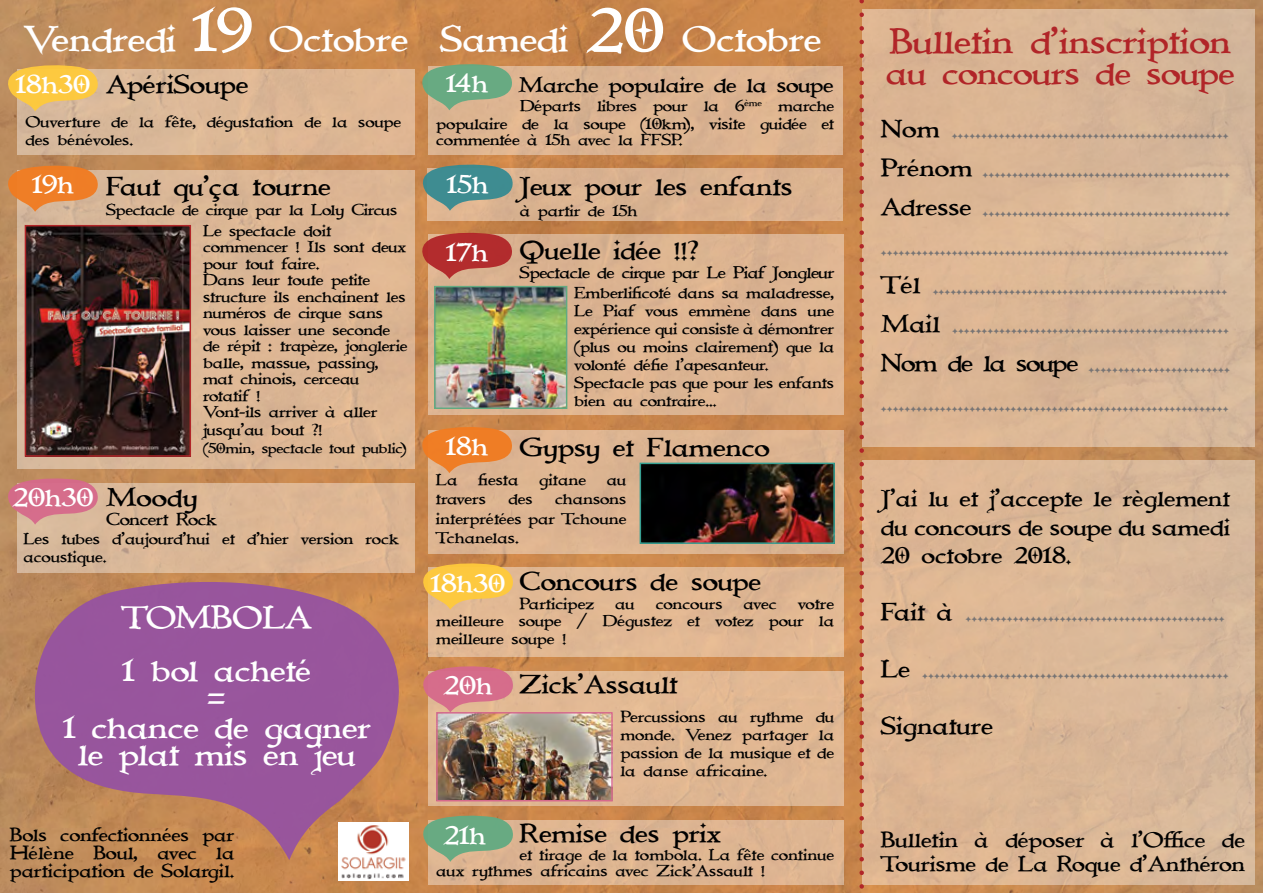
<style>
.page{position:relative;width:1263px;height:893px;background:#fff}
.page>*{position:absolute;margin:0;border:0;box-sizing:border-box;transform-origin:0 0}
.t1{font:37.5px "Immortal";color:#fff}
.t2{font:36px "Immortal";color:#b12528}
.t3{font:34.5px "Immortal";letter-spacing:-.01em;color:#b12528}
.t4{font:33px/27px "Immortal";color:#fff}
.t5{font:27px "Immortal";color:#000}
.t6{font:27px "Immortal";color:#fff}
.t7{font:25.5px/39px "Immortal";color:#777474;text-align:justify}
.t8{font:25.5px "Immortal";color:#000}
.t9{font:24px/28.5px "Immortal";color:#000;text-align:justify}
.t10{font:22.5px/24px "Immortal";color:#000}
.t11{font:22.2px "Immortal";letter-spacing:-.015em;color:#000}
.t12{font:19.5px/18px "Immortal";color:#000;text-align:justify}
.t13{font:18px "Immortal";letter-spacing:-.02em;color:#000}
.t14{font:17.25px "Immortal";letter-spacing:-.03em;color:#000}
.t15{font:16.5px/16.5px "Immortal";letter-spacing:-.01em;color:#000}
.t16{font:15px "Immortal";letter-spacing:-.01em;color:#000}
.s1{font-size:64.5px}
.s2{color:#fff}
.s3{color:#000}
</style>
<div class="page">
<img style="left:0;top:0;width:1263px;height:893px">
<div style="left:17px;top:69px;width:398px;height:86px;background:#dcb796"></div>
<div style="left:428px;top:234px;width:415px;height:181px;background:#dcb491"></div>
<div style="left:428px;top:430px;width:415px;height:123px;background:#ddb491"></div>
<div style="left:428px;top:567px;width:415px;height:90px;background:#e1b893"></div>
<svg style="left:32px;top:577px;width:380px;height:283px;background:#a66684"></svg>
<div style="left:428px;top:671px;width:415px;height:135px;background:#e0b792"></div>
<div style="left:428px;top:67px;width:415px;height:88px;background:#dcb491"></div>
<div style="left:428px;top:820px;width:415px;height:64px;background:#ddb491"></div>
<div style="left:17px;top:171px;width:398px;height:298px;background:#dcb794"></div>
<div style="left:17px;top:483px;width:398px;height:90px;background:#dbb795"></div>
<img style="left:643px;top:466px;width:189px;height:75px">
<div style="left:640px;top:463px;width:195px;height:81px;border:2px solid #37a092"></div>
<div style="left:862px;top:460px;width:392px;height:424px;background:#dbb797"></div>
<div style="left:862px;top:9px;width:392px;height:437px;background:#dab695"></div>
<svg style="left:4px;top:165px;width:95px;height:47px"></svg>
<svg style="left:4px;top:478px;width:95px;height:47px"></svg>
<svg style="left:4px;top:65px;width:95px;height:46px"></svg>
<svg style="left:419px;top:63px;width:94px;height:47px"></svg>
<svg style="left:419px;top:232px;width:94px;height:47px"></svg>
<svg style="left:419px;top:426px;width:94px;height:47px"></svg>
<svg style="left:420px;top:563px;width:94px;height:47px"></svg>
<svg style="left:420px;top:666px;width:94px;height:46px"></svg>
<svg style="left:420px;top:815px;width:94px;height:47px"></svg>
<img style="left:28px;top:228px;width:160px;height:226px">
<div style="left:25px;top:225px;width:166px;height:232px;border:2px solid #b12528"></div>
<img style="left:437px;top:289px;width:127px;height:117px">
<div style="left:434px;top:286px;width:133px;height:123px;border:2px solid #62aa82"></div>
<img style="left:439px;top:715px;width:171px;height:83px">
<div style="left:436px;top:712px;width:177px;height:89px;border:2px solid #d6698b"></div>
<svg style="left:859px;top:0;width:5px;height:893px"></svg>
<img style="left:338px;top:822px;width:70px;height:59px">
<div style="left:428px;top:169px;width:415px;height:52px;background:#dab290"></div>
<svg style="left:419px;top:164px;width:94px;height:47px"></svg>
<h1 class="t1" style="left:23px;top:15px;width:799px">Vendredi <span class="s1">19</span> Octobre Samedi <span class="s1">20</span> Octobre</h1>
<h3 class="t6" style="left:16px;top:68px;width:76px">18h30</h3>
<h3 class="t6" style="left:446px;top:67px;width:44px">14h</h3>
<h3 class="t5" style="left:106px;top:68px;width:144px">ApériSoupe</h3>
<h3 class="t11" style="left:519px;top:71px;width:316px">Marche populaire de la soupe</h3>
<p class="t15" style="left:520px;top:98px;width:316px">Départs libres pour la 6<sup>ème</sup> marche</p>
<p class="t15" style="left:25px;top:113px;width:377px;line-height:18px">Ouverture de la fête, dégustation de la soupe des bénévoles.</p>
<p class="t15" style="left:436px;top:115px;width:399px">populaire de la soupe (10km), visite guidée et commentée à 15h avec la FFSP.</p>
<h3 class="t6" style="left:32px;top:167px;width:43px">19h</h3>
<h3 class="t6" style="left:12px;top:480px;width:82px">20h30</h3>
<h3 class="t5" style="left:106px;top:170px;width:226px">Faut qu’ça tourne</h3>
<p class="t15" style="left:106px;top:201px;width:293px">Spectacle de cirque par la Loly Circus</p>
<p class="t15" style="left:203px;top:223px;width:206px">Le spectacle doit commencer ! Ils sont deux pour tout faire.<br>Dans leur toute petite structure ils enchainent les numéros de cirque sans vous laisser une seconde de répit : trapèze, jonglerie balle, massue, passing, mat chinois, cerceau rotatif !<br>Vont-ils arriver à aller</p>
<p class="t15" style="left:203px;top:422px;width:121px">jusqu’au bout ?!</p>
<p class="t16" style="left:203px;top:439px;width:205px">(50min, spectacle tout public)</p>
<h3 class="t5" style="left:106px;top:480px;width:93px">Moody</h3>
<p class="t13" style="left:106px;top:508px;width:112px">Concert Rock</p>
<p class="t15" style="left:23px;top:530px;width:377px;line-height:18px">Les tubes d’aujourd’hui et d’hier version rock acoustique.</p>
<h3 class="t4" style="left:122px;top:592px;width:191px;line-height:52.5px">TOMBOLA<br>1 bol acheté</h3>
<h3 class="t4" style="left:63px;top:687px;width:309px;text-align:center">=<br>1 chance de gagner le plat mis en jeu</h3>
<p class="t12" style="left:10px;top:826px;width:226px">Bols confectionnées par Hélène Boul, avec la participation de Solargil.</p>
<h3 class="t5" style="left:447px;top:169px;width:347px"><span class="s2">15h</span> Jeux pour les enfants</h3>
<p class="t15" style="left:520px;top:202px;width:119px">à partir de 15h</p>
<h3 class="t6" style="left:446px;top:235px;width:44px">17h</h3>
<h3 class="t6" style="left:446px;top:429px;width:44px">18h</h3>
<h3 class="t5" style="left:520px;top:233px;width:181px">Quelle idée !!?</h3>
<p class="t14" style="left:520px;top:262px;width:316px">Spectacle de cirque par Le Piaf Jongleur</p>
<p class="t15" style="left:574px;top:284px;width:262px;line-height:18px">Emberlificoté dans sa maladresse,<br>Le Piaf vous emmène dans une expérience qui consiste à démontrer (plus ou moins clairement) que la volonté défie l’apesanteur.<br>Spectacle pas que pour les enfants bien au contraire...</p>
<h3 class="t5" style="left:520px;top:430px;width:252px">Gypsy et Flamenco</h3>
<p class="t15" style="left:436px;top:471px;width:23px">La</p>
<p class="t15" style="left:478px;top:471px;width:42px">fiesta</p>
<p class="t15" style="left:539px;top:471px;width:48px">gitane</p>
<p class="t15" style="left:607px;top:471px;width:21px">au</p>
<p class="t15" style="left:436px;top:491px;width:52px">travers</p>
<p class="t15" style="left:508px;top:491px;width:26px">des</p>
<p class="t15" style="left:436px;top:489px;width:192px;line-height:19.5px;text-align:justify;text-indent:119px">chansons interprétées par Tchoune Tchanelas.</p>
<h3 class="t5" style="left:520px;top:564px;width:243px">Concours de soupe</h3>
<h3 class="t6" style="left:431px;top:566px;width:76px">18h30</h3>
<p class="t15" style="left:520px;top:596px;width:76px">Participez</p>
<p class="t15" style="left:615px;top:596px;width:21px">au</p>
<p class="t15" style="left:656px;top:596px;width:68px">concours</p>
<p class="t15" style="left:743px;top:596px;width:35px">avec</p>
<p class="t15" style="left:798px;top:596px;width:38px">votre</p>
<p class="t15" style="left:436px;top:612px;width:399px;line-height:18px">meilleure soupe / Dégustez et votez pour la meilleure soupe !</p>
<h3 class="t6" style="left:443px;top:669px;width:51px">20h</h3>
<h3 class="t5" style="left:520px;top:668px;width:159px">Zick’Assault</h3>
<p class="t15" style="left:620px;top:708px;width:215px;line-height:18px;text-align:justify">Percussions au rythme du monde. Venez partager la passion de la musique et de la danse africaine.</p>
<h3 class="t5" style="left:520px;top:816px;width:203px">Remise des prix</h3>
<p class="t15" style="left:520px;top:847px;width:316px">et tirage de la tombola. La fête continue</p>
<h3 class="t6" style="left:443px;top:818px;width:44px">21h</h3>
<p class="t15" style="left:436px;top:863px;width:331px">aux rythmes africains avec Zick’Assault !</p>
<h2 class="t2" style="left:890px;top:18px;width:342px">Bulletin d’inscription</h2>
<h3 class="t3" style="left:886px;top:51px;width:350px">au concours de soupe</h3>
<p class="t7" style="left:881px;top:110px;width:350px"><span class="s3">Nom</span> ...............................................<br><span class="s3">Prénom</span> ..........................................<br><span class="s3">Adresse</span> .......................................... ...........................................................<br><span class="s3">Tél</span> ..................................................<br><span class="s3">Mail</span> ...............................................<br><span class="s3">Nom de la soupe</span> ........................ ...........................................................</p>
<h3 class="t9" style="left:881px;top:485px;width:350px">J’ai lu et j’accepte le règlement du concours de soupe du samedi 20 octobre 2018.</h3>
<h3 class="t7" style="left:881px;top:593px;width:345px"><span class="s3">Fait à</span> ............................................</h3>
<h3 class="t7" style="left:881px;top:650px;width:349px"><span class="s3">Le</span> ....................................................</h3>
<h3 class="t8" style="left:881px;top:710px;width:113px">Signature</h3>
<h3 class="t10" style="left:881px;top:828px;width:365px">Bulletin à déposer à l’Office de<br>Tourisme de La Roque d’Anthéron</h3>
</div>
